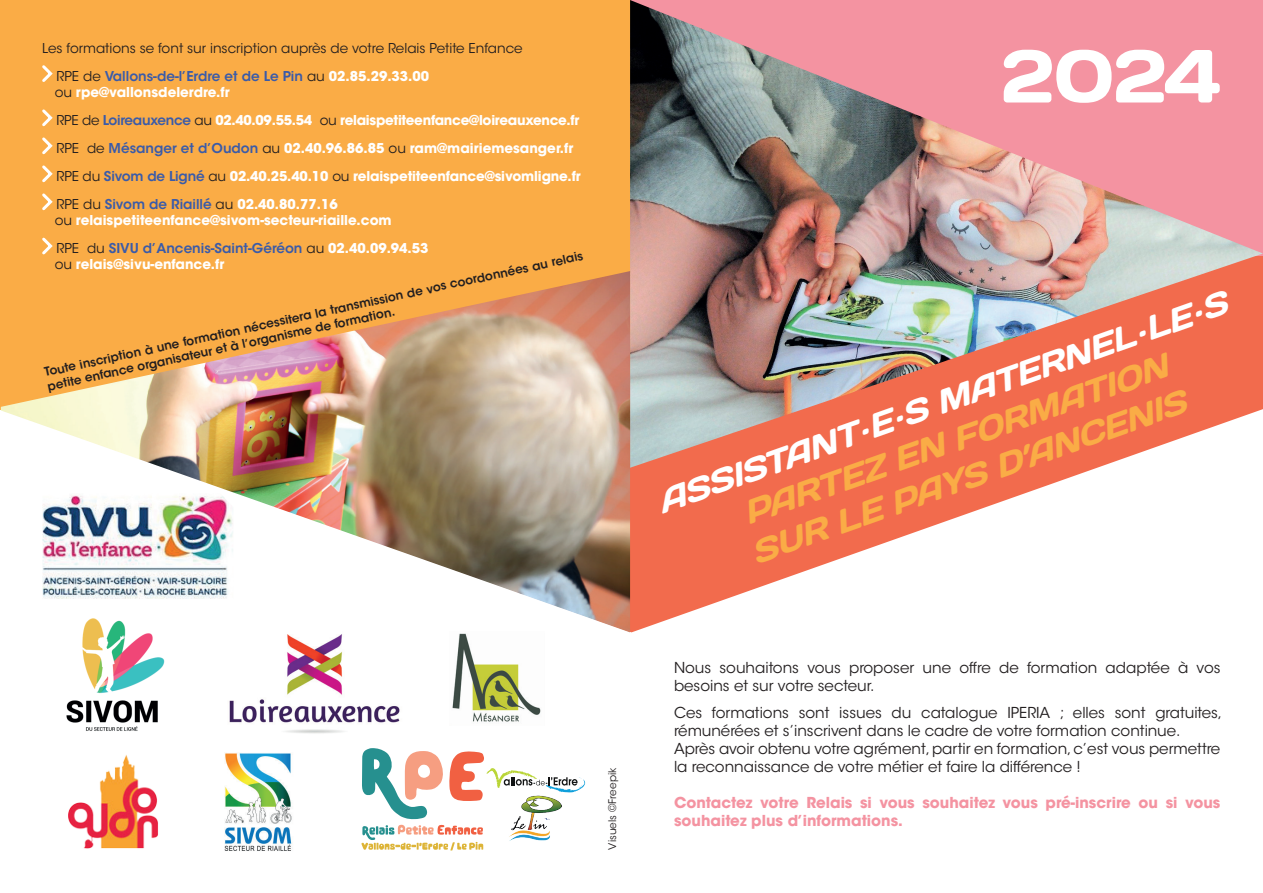
<style>
.page{position:relative;width:1263px;height:893px;background:#fff}
.page>*{position:absolute;margin:0;border:0;box-sizing:border-box;transform-origin:0 0}
.t1{font:75px "Days";color:#fff}
.t2{font:italic 33px/39.8px "Days";color:#faac46}
.t3{font:italic 33px "Days";color:#fff}
.t4{font:15px/18px "ITC Avant Garde Std";color:#231f20}
.t5{font:700 15px/18px "ITC Avant Garde Std";color:#f493a1}
.t6{font:700 13.5px/28px "ITC Avant Garde Std";letter-spacing:-.01em;color:#fff}
.t7{font:13.5px/28px "ITC Avant Garde Std";color:#231f20}
.t8{font:600 12px/14.9px "ITC Avant Garde Std";color:#231f20}
.t9{font:10.5px "ITC Avant Garde Std";color:#231f20}
.s1{font-weight:600;color:#3a5ba9}
.s2{font-weight:700;color:#fff}
.s3{font-weight:400;color:#231f20}
</style>
<div class="page">
<svg style="left:630px;top:468px;width:466px;height:164px;fill:#f27153"></svg>
<div style="left:0;top:0;width:630px;height:372px;background:#faac46"></div>
<img style="left:509px;top:819px;width:41px;height:22px">
<img style="left:68px;top:755px;width:90px;height:94px">
<img style="left:66px;top:632px;width:99px;height:99px">
<img style="left:229px;top:634px;width:171px;height:100px">
<img style="left:452px;top:633px;width:89px;height:89px">
<img style="left:224px;top:753px;width:68px;height:98px">
<img style="left:630px;top:0;width:633px;height:468px">
<img style="left:1px;top:271px;width:629px;height:361px">
<img style="left:43px;top:493px;width:190px;height:106px">
<svg style="left:42px;top:65px;width:11px;height:17px"></svg>
<svg style="left:42px;top:109px;width:11px;height:18px"></svg>
<svg style="left:42px;top:137px;width:11px;height:18px"></svg>
<svg style="left:42px;top:165px;width:11px;height:18px"></svg>
<svg style="left:42px;top:193px;width:11px;height:18px"></svg>
<svg style="left:42px;top:237px;width:11px;height:18px"></svg>
<svg style="left:362px;top:748px;width:223px;height:71px"></svg>
<svg style="left:361px;top:825px;width:122px;height:25px"></svg>
<p class="t7" style="left:57px;top:34px;width:468px;text-indent:-14px">Les formations se font sur inscription auprès de votre Relais Petite Enfance<br>RPE de <span class="s1">Vallons-de-l’Erdre et de Le Pin</span> au <span class="s2">02.85.29.33.00</span></p>
<p class="t6" style="left:55px;top:78px;width:527px"><span class="s3">ou</span> rpe@vallonsdelerdre.fr<br><span class="s3">RPE de</span> <span class="s1">Loireauxence</span> <span class="s3">au</span> 02.40.09.55.54 <span class="s3">ou</span> relaispetiteenfance@loireauxence.fr <span class="s3">RPE de</span> <span class="s1">Mésanger et d’Oudon</span> <span class="s3">au</span> 02.40.96.86.85 <span class="s3">ou</span> ram@mairiemesanger.fr <span class="s3">RPE du</span> <span class="s1">Sivom de Ligné</span> <span class="s3">au</span> 02.40.25.40.10 <span class="s3">ou</span> relaispetiteenfance@sivomligne.fr <span class="s3">RPE du</span> <span class="s1">Sivom de Riaillé</span> <span class="s3">au</span> 02.40.80.77.16</p>
<p class="t6" style="left:55px;top:206px;width:375px"><span class="s3">ou</span> relaispetiteenfance@sivom-secteur-riaille.com<br><span class="s3">RPE du</span> <span class="s1">SIVU d’Ancenis-Saint-Géréon</span> <span class="s3">au</span> 02.40.09.94.53</p>
<p class="t6" style="left:55px;top:250px;width:171px"><span class="s3">ou</span> relais@sivu-enfance.fr</p>
<p class="t8" style="left:43px;top:364px;width:552px;rotate:-12deg">Toute inscription à une formation nécessitera la transmission de vos coordonnées au relais petite enfance organisateur et à l’organisme de formation.</p>
<p class="t9" style="left:606px;top:850px;width:84px;rotate:-90deg">Visuels ©Freepik</p>
<h1 class="t1" style="left:1001px;top:28px;width:220px">2024</h1>
<h2 class="t3" style="left:652px;top:485px;width:603px;rotate:-20deg">ASSISTANT·E·S MATERNEL·LE·S</h2>
<h2 class="t2" style="left:732px;top:499px;width:460px;rotate:-20deg">PARTEZ EN FORMATION<br>SUR LE PAYS D’ANCENIS</h2>
<p class="t4" style="left:674px;top:659px;width:548px">Nous souhaitons vous proposer une offre de formation adaptée à vos besoins et sur votre secteur.</p>
<p class="t4" style="left:674px;top:703px;width:550px">Ces formations sont issues du catalogue IPERIA ; elles sont gratuites, rémunérées et s’inscrivent dans le cadre de votre formation continue.<br>Après avoir obtenu votre agrément, partir en formation, c’est vous permettre la reconnaissance de votre métier et faire la différence !</p>
<p class="t5" style="left:674px;top:793px;width:548px">Contactez votre Relais si vous souhaitez vous pré-inscrire ou si vous souhaitez plus d’informations.</p>
</div>
